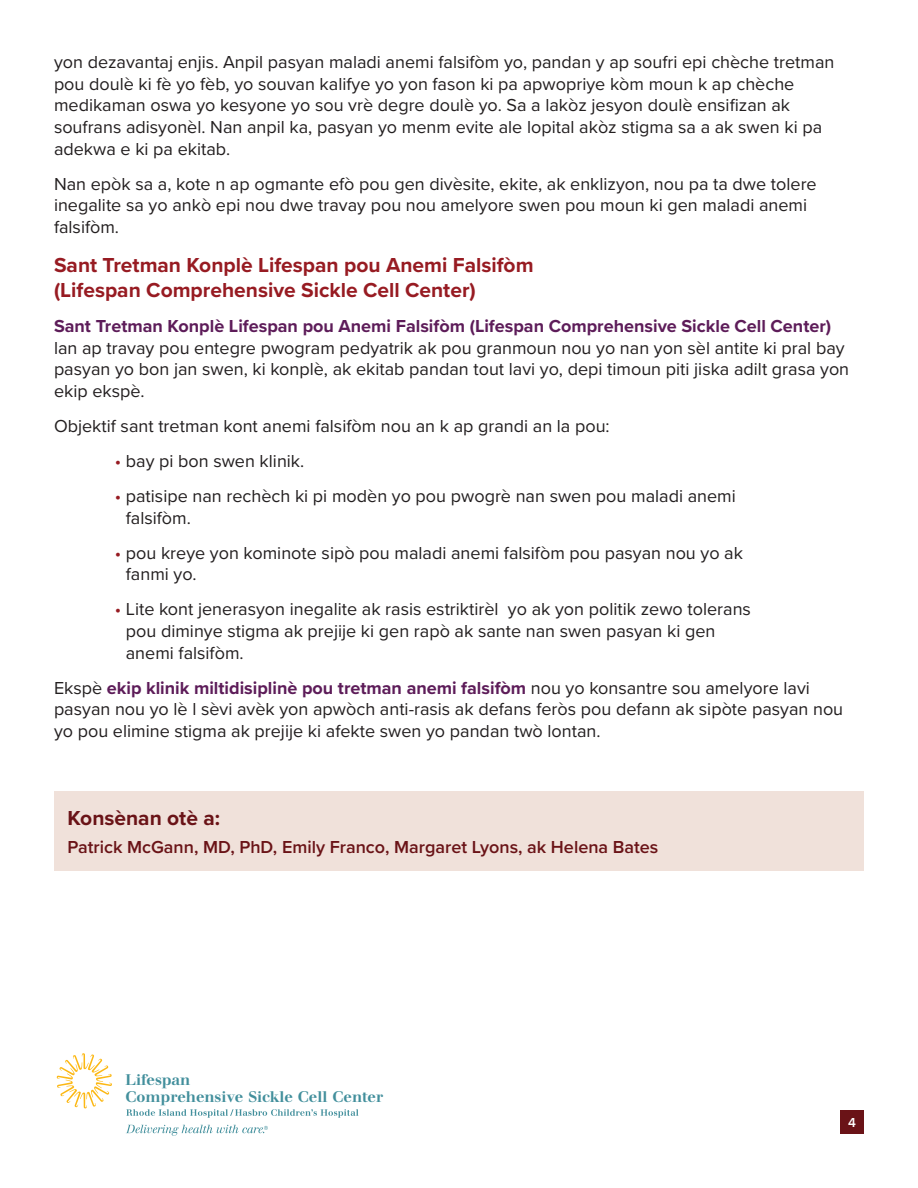
<style>
.page{position:relative;width:918px;height:1188px;background:#fff}
.page>*{position:absolute;margin:0;border:0;box-sizing:border-box;transform-origin:0 0}
.Subhead_1{font:700 21px/25.2px "Proxima Nova";color:#971b22}
.t1{font:700 21px "Proxima Nova";color:#6a1317}
.Bulleted_list{font:18px/21.6px "Proxima Nova";color:#231f20}
.t2{font:600 18px "Proxima Nova";color:#6a1317}
.t3{font:500 15.3px/17.5px "Walbaum SBOP";color:#428f9c}
.t4{font:600 13.5px "Proxima Nova";color:#fff}
.s1{font-weight:700;color:#5d1c59}
.s2{color:#971b22}
</style>
<div class="page">
<div style="left:840px;top:1110px;width:24px;height:24px;background:#6a1317"></div>
<div style="left:54px;top:791px;width:810px;height:79px;background:#f0e1da"></div>
<svg style="left:57px;top:1053px;width:55px;height:56px"></svg>
<svg style="left:126px;top:1125px;width:142px;height:11px"></svg>
<svg style="left:126px;top:1109px;width:233px;height:9px"></svg>
<p class="Bulleted_list" style="left:54px;top:51px;width:782px">yon dezavantaj enjis. Anpil pasyan maladi anemi falsifòm yo, pandan y ap soufri epi chèche tretman pou doulè ki fè yo fèb, yo souvan kalifye yo yon fason ki pa apwopriye kòm moun k ap chèche medikaman oswa yo kesyone yo sou vrè degre doulè yo. Sa a lakòz jesyon doulè ensifizan ak soufrans adisyonèl. Nan anpil ka, pasyan yo menm evite ale lopital akòz stigma sa a ak swen ki pa adekwa e ki pa ekitab.</p>
<p class="Bulleted_list" style="left:54px;top:172px;width:764px">Nan epòk sa a, kote n ap ogmante efò pou gen divèsite, ekite, ak enklizyon, nou pa ta dwe tolere inegalite sa yo ankò epi nou dwe travay pou nou amelyore swen pou moun ki gen maladi anemi falsifòm.</p>
<p class="Subhead_1" style="left:54px;top:252px;width:481px">Sant Tretman Konplè Lifespan pou Anemi Falsifòm (Lifespan Comprehensive Sickle Cell Center)</p>
<p class="Bulleted_list" style="left:54px;top:314px;width:797px"><span class="s1">Sant Tretman Konplè Lifespan pou Anemi Falsifòm (Lifespan Comprehensive Sickle Cell Center) </span>lan ap travay pou entegre pwogram pedyatrik ak pou granmoun nou yo nan yon sèl antite ki pral bay pasyan yo bon jan swen, ki konplè, ak ekitab pandan tout lavi yo, depi timoun piti jiska adilt grasa yon ekip ekspè.</p>
<p class="Bulleted_list" style="left:54px;top:414px;width:557px">Objektif sant tretman kont anemi falsifòm nou an k ap grandi an la pou:</p>
<p class="Bulleted_list" style="left:115px;top:449px;width:191px"><span class="s2">•</span> bay pi bon swen klinik.</p>
<p class="Bulleted_list" style="left:126px;top:484px;width:612px;text-indent:-11px"><span class="s2">•</span> patisipe nan rechèch ki pi modèn yo pou pwogrè nan swen pou maladi anemi falsifòm.</p>
<p class="Bulleted_list" style="left:126px;top:541px;width:619px;text-indent:-11px"><span class="s2">•</span> pou kreye yon kominote sipò pou maladi anemi falsifòm pou pasyan nou yo ak fanmi yo.</p>
<p class="Bulleted_list" style="left:126px;top:598px;width:627px;text-indent:-11px"><span class="s2">•</span> Lite kont jenerasyon inegalite ak rasis estriktirèl yo ak yon politik zewo tolerans pou diminye stigma ak prejije ki gen rapò ak sante nan swen pasyan ki gen anemi falsifòm.</p>
<p class="Bulleted_list" style="left:54px;top:676px;width:791px">Ekspè <span class="s1">ekip klinik miltidisiplinè pou tretman anemi falsifòm</span> nou yo konsantre sou amelyore lavi pasyan nou yo lè l sèvi avèk yon apwòch anti-rasis ak defans feròs pou defann ak sipòte pasyan nou yo pou elimine stigma ak prejije ki afekte swen yo pandan twò lontan.</p>
<p class="t1" style="left:68px;top:802px;width:154px">Konsènan otè a:</p>
<p class="t2" style="left:68px;top:834px;width:592px">Patrick McGann, MD, PhD, Emily Franco, Margaret Lyons, ak Helena Bates</p>
<p class="t3" style="left:126px;top:1071px;width:259px">Lifespan<br>Comprehensive Sickle Cell Center</p>
<p class="t4" style="left:848px;top:1113px;width:9px">4</p>
</div>
